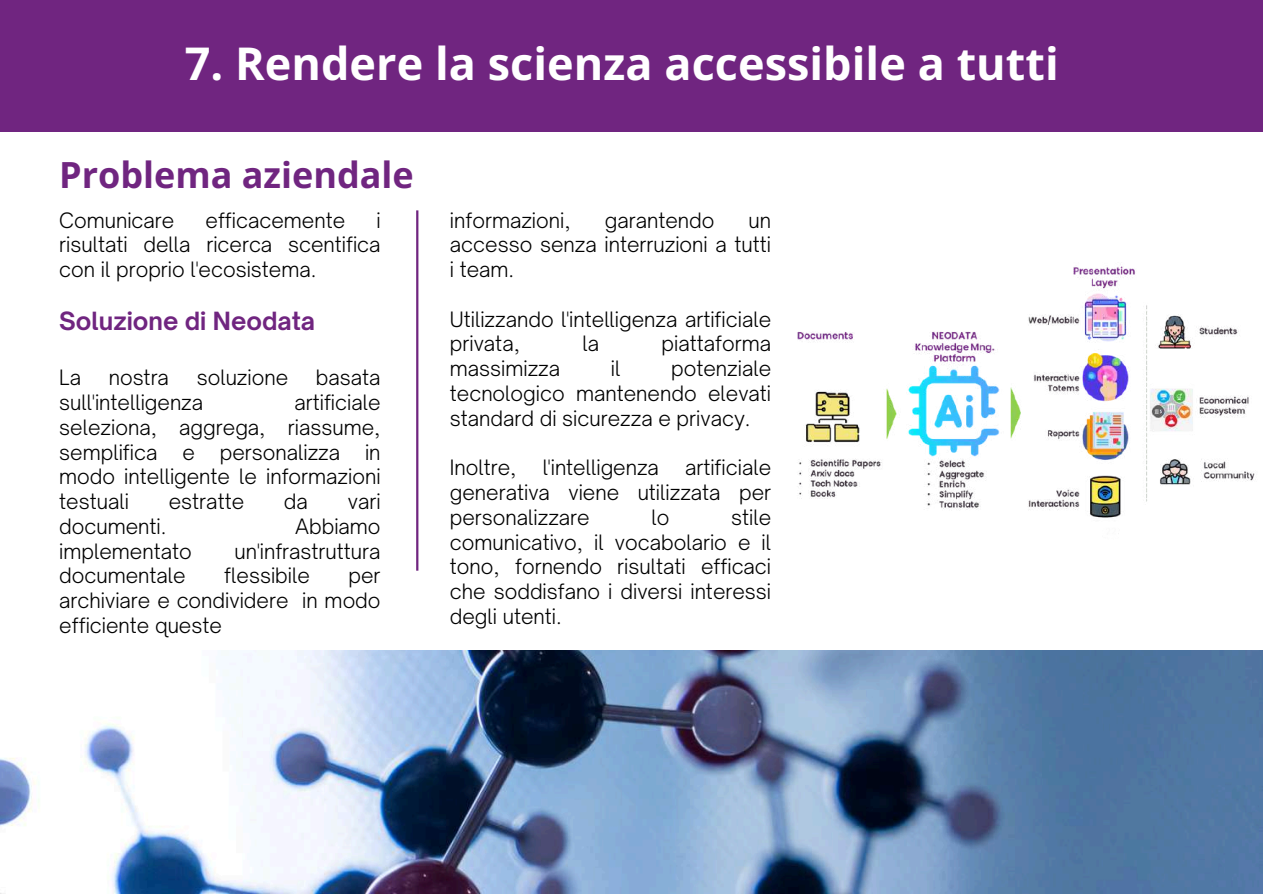
<style>
.page{position:relative;width:1263px;height:894px;background:#fff}
.page>*{position:absolute;margin:0;border:0;box-sizing:border-box;transform-origin:0 0}
.t1{font:700 45px "Open Sans";color:#fff}
.t2{font:700 36px "Open Sans";color:#702580}
.t3{font:700 24px "Open Sauce One";color:#702580}
.t4{font:300 20.25px/24.8px "Open Sauce One";color:#000;text-align:justify}
</style>
<div class="page">
<div style="left:0;top:0;width:1263px;height:132px;background:#702580"></div>
<img style="left:0;top:650px;width:1263px;height:243px">
<hr style="left:416px;top:210px;width:2px;height:360px;background:#702580">
<img style="left:797px;top:266px;width:458px;height:252px">
<h1 class="t1" style="left:185px;top:32px;width:876px">7. Rendere la scienza accessibile a tutti</h1>
<h2 class="t2" style="left:59px;top:149px;width:356px">Problema aziendale</h2>
<p class="t4" style="left:59px;top:207px;width:323px;text-indent:317px">i risultati della ricerca scentifica con il proprio l'ecosistema.</p>
<p class="t3" style="left:59px;top:306px;width:257px">Soluzione di Neodata</p>
<p class="t4" style="left:59px;top:365px;width:23px">La</p>
<p class="t4" style="left:109px;top:365px;width:62px">nostra</p>
<p class="t4" style="left:197px;top:365px;width:93px">soluzione</p>
<p class="t4" style="left:316px;top:365px;width:66px">basata</p>
<p class="t4" style="left:59px;top:390px;width:145px">sull'intelligenza</p>
<p class="t4" style="left:59px;top:207px;width:117px">Comunicare</p>
<p class="t4" style="left:206px;top:207px;width:141px">efficacemente</p>
<p class="t4" style="left:59px;top:390px;width:323px;text-indent:235px">artificiale seleziona, aggrega, riassume, semplifica e personalizza in modo intelligente le informazioni testuali</p>
<p class="t4" style="left:169px;top:489px;width:77px">estratte</p>
<p class="t4" style="left:284px;top:489px;width:25px">da</p>
<p class="t4" style="left:348px;top:489px;width:34px">vari</p>
<p class="t4" style="left:59px;top:513px;width:109px">documenti.</p>
<p class="t4" style="left:295px;top:513px;width:87px">Abbiamo</p>
<p class="t4" style="left:59px;top:538px;width:134px">implementato</p>
<p class="t4" style="left:234px;top:538px;width:148px">un'infrastruttura</p>
<p class="t4" style="left:59px;top:563px;width:128px">documentale</p>
<p class="t4" style="left:224px;top:563px;width:87px">flessibile</p>
<p class="t4" style="left:59px;top:563px;width:323px;text-indent:289px">per archiviare e condividere in modo efficiente queste</p>
<p class="t4" style="left:450px;top:207px;width:122px">informazioni,</p>
<p class="t4" style="left:605px;top:207px;width:111px">garantendo</p>
<p class="t4" style="left:450px;top:207px;width:323px;text-indent:299px">un accesso senza interruzioni a tutti i team.</p>
<p class="t4" style="left:450px;top:306px;width:323px">Utilizzando l'intelligenza artificiale privata,</p>
<p class="t4" style="left:582px;top:331px;width:18px">la</p>
<p class="t4" style="left:662px;top:331px;width:111px">piattaforma</p>
<p class="t4" style="left:450px;top:356px;width:323px;text-indent:221px">potenziale tecnologico mantenendo elevati standard di sicurezza e privacy.</p>
<p class="t4" style="left:450px;top:455px;width:68px">Inoltre,</p>
<p class="t4" style="left:543px;top:455px;width:118px">l'intelligenza</p>
<p class="t4" style="left:450px;top:356px;width:112px">massimizza</p>
<p class="t4" style="left:611px;top:356px;width:11px">il</p>
<p class="t4" style="left:450px;top:455px;width:323px;text-indent:235px">artificiale generativa viene utilizzata per personalizzare</p>
<p class="t4" style="left:450px;top:504px;width:323px;text-indent:281px">stile comunicativo, il vocabolario e il tono, fornendo risultati efficaci che soddisfano i diversi interessi degli utenti.</p>
<p class="t4" style="left:651px;top:504px;width:19px">lo</p>
</div>
